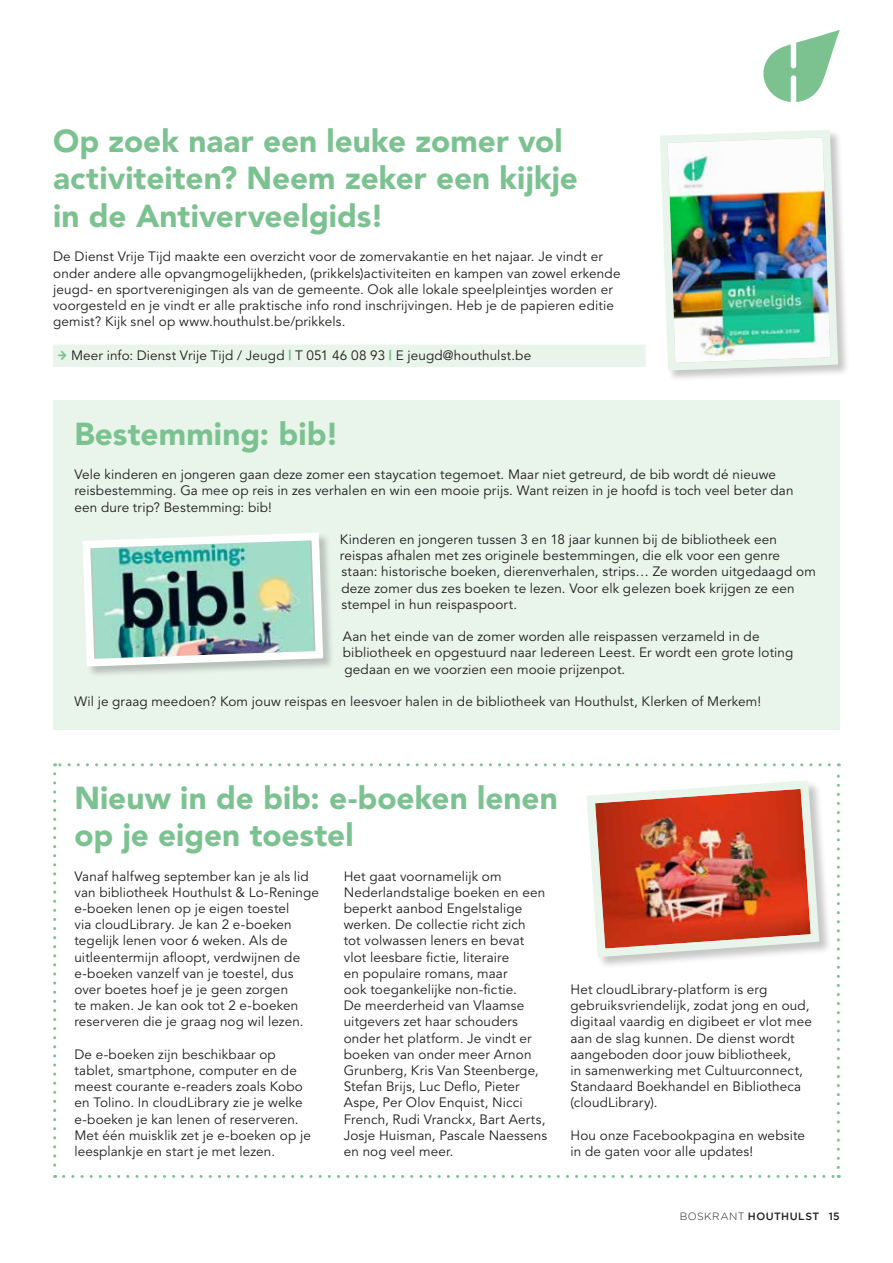
<style>
.page{position:relative;width:893px;height:1263px;background:#fff}
.page>*{position:absolute;margin:0;border:0;box-sizing:border-box;transform-origin:0 0}
.t1{font:900 31.5px/37.8px "Avenir";color:#7cc291}
.t2{font:13.5px/16.2px "Avenir";letter-spacing:.01em;color:#1d1d1b}
.t3{font:500 10.5px "Gotham";letter-spacing:.045em;color:#1d1d1b}
.s1{font-family:"Officina Display ITC Arrows";color:#7cc291}
.s2{font-weight:900;color:#7cc291}
.s3{font-weight:300}
</style>
<div class="page">
<div style="left:587px;top:780px;width:245px;height:190px;background:#1d1d1b;opacity:.25"></div>
<img style="left:587px;top:780px;width:237px;height:181px">
<svg style="left:53px;top:774px;width:3px;height:404px"></svg>
<svg style="left:64px;top:1175px;width:775px;height:3px"></svg>
<svg style="left:837px;top:763px;width:3px;height:404px"></svg>
<svg style="left:55px;top:763px;width:774px;height:3px"></svg>
<svg style="left:763px;top:30px;width:77px;height:72px"></svg>
<div style="left:53px;top:345px;width:593px;height:22px;background:#e9f4eb"></div>
<div style="left:53px;top:400px;width:787px;height:329px;background:#e9f4eb"></div>
<div style="left:660px;top:129px;width:190px;height:253px;background:#1d1d1b;opacity:.25"></div>
<img style="left:660px;top:129px;width:182px;height:245px">
<div style="left:82px;top:532px;width:253px;height:146px;background:#1d1d1b;opacity:.25"></div>
<img style="left:82px;top:532px;width:245px;height:138px">
<h1 class="t1" style="left:53px;top:121px;width:526px">Op zoek naar een leuke zomer vol activiteiten? Neem zeker een kijkje in de Antiverveelgids!</h1>
<p class="t2" style="left:53px;top:249px;width:569px">De Dienst Vrije Tijd maakte een overzicht voor de zomervakantie en het najaar. Je vindt er onder andere alle opvangmogelijkheden, (prikkels)activiteiten en kampen van zowel erkende jeugd- en sportverenigingen als van de gemeente. Ook alle lokale speelpleintjes worden er voorgesteld en je vindt er alle praktische info rond inschrijvingen. Heb je de papieren editie gemist? Kijk snel op www.houthulst.be/prikkels.</p>
<p class="t2" style="left:57px;top:348px;width:475px"><span class="s1">A</span> Meer info: Dienst Vrije Tijd / Jeugd <span class="s2">|</span> T 051 46 08 93 <span class="s2">|</span> E jeugd@houthulst.be</p>
<h1 class="t1" style="left:74px;top:415px;width:266px">Bestemming: bib!</h1>
<p class="t2" style="left:74px;top:467px;width:721px">Vele kinderen en jongeren gaan deze zomer een staycation tegemoet. Maar niet getreurd, de bib wordt dé nieuwe reisbestemming. Ga mee op reis in zes verhalen en win een mooie prijs. Want reizen in je hoofd is toch veel beter dan een dure trip? Bestemming: bib!</p>
<p class="t2" style="left:340px;top:532px;width:477px">Kinderen en jongeren tussen 3 en 18 jaar kunnen bij de bibliotheek een reispas afhalen met zes originele bestemmingen, die elk voor een genre staan: historische boeken, dierenverhalen, strips… Ze worden uitgedaagd om deze zomer dus zes boeken te lezen. Voor elk gelezen boek krijgen ze een stempel in hun reispaspoort.</p>
<p class="t2" style="left:343px;top:629px;width:452px">Aan het einde van de zomer worden alle reispassen verzameld in de bibliotheek en opgestuurd naar Iedereen Leest. Er wordt een grote loting gedaan en we voorzien een mooie prijzenpot.</p>
<p class="t2" style="left:74px;top:694px;width:688px">Wil je graag meedoen? Kom jouw reispas en leesvoer halen in de bibliotheek van Houthulst, Klerken of Merkem!</p>
<h1 class="t1" style="left:74px;top:778px;width:485px">Nieuw in de bib: e-boeken lenen op je eigen toestel</h1>
<p class="t2" style="left:74px;top:868px;width:246px">Vanaf halfweg september kan je als lid van bibliotheek Houthulst &amp; Lo-Reninge e-boeken lenen op je eigen toestel<br>via cloudLibrary. Je kan 2 e-boeken tegelijk lenen voor 6 weken. Als de uitleentermijn afloopt, verdwijnen de e-boeken vanzelf van je toestel, dus over boetes hoef je je geen zorgen<br>te maken. Je kan ook tot 2 e-boeken reserveren die je graag nog wil lezen.</p>
<p class="t2" style="left:74px;top:1046px;width:238px">De e-boeken zijn beschikbaar op tablet, smartphone, computer en de meest courante e-readers zoals Kobo en Tolino. In cloudLibrary zie je welke e-boeken je kan lenen of reserveren.<br>Met één muisklik zet je e-boeken op je leesplankje en start je met lezen.</p>
<p class="t2" style="left:344px;top:868px;width:205px">Het gaat voornamelijk om<br>Nederlandstalige boeken en een beperkt aanbod Engelstalige werken. De collectie richt zich<br>tot volwassen leners en bevat vlot leesbare fictie, literaire<br>en populaire romans, maar<br>ook toegankelijke non-fictie.<br>De meerderheid van Vlaamse uitgevers zet haar schouders onder het platform. Je vindt er boeken van onder meer Arnon<br>Grunberg, Kris Van Steenberge,<br>Stefan Brijs, Luc Deflo, Pieter<br>Aspe, Per Olov Enquist, Nicci<br>French, Rudi Vranckx, Bart Aerts,<br>Josje Huisman, Pascale Naessens en nog veel meer.</p>
<p class="t2" style="left:570px;top:981px;width:243px">Het cloudLibrary-platform is erg gebruiksvriendelijk, zodat jong en oud, digitaal vaardig en digibeet er vlot mee aan de slag kunnen. De dienst wordt aangeboden door jouw bibliotheek,<br>in samenwerking met Cultuurconnect, Standaard Boekhandel en Bibliotheca (cloudLibrary).</p>
<p class="t2" style="left:570px;top:1127px;width:236px">Hou onze Facebookpagina en website in de gaten voor alle updates!</p>
<p class="t3" style="left:680px;top:1211px;width:162px"><span class="s3">BOSKRANT</span> HOUTHULST 15</p>
</div>
